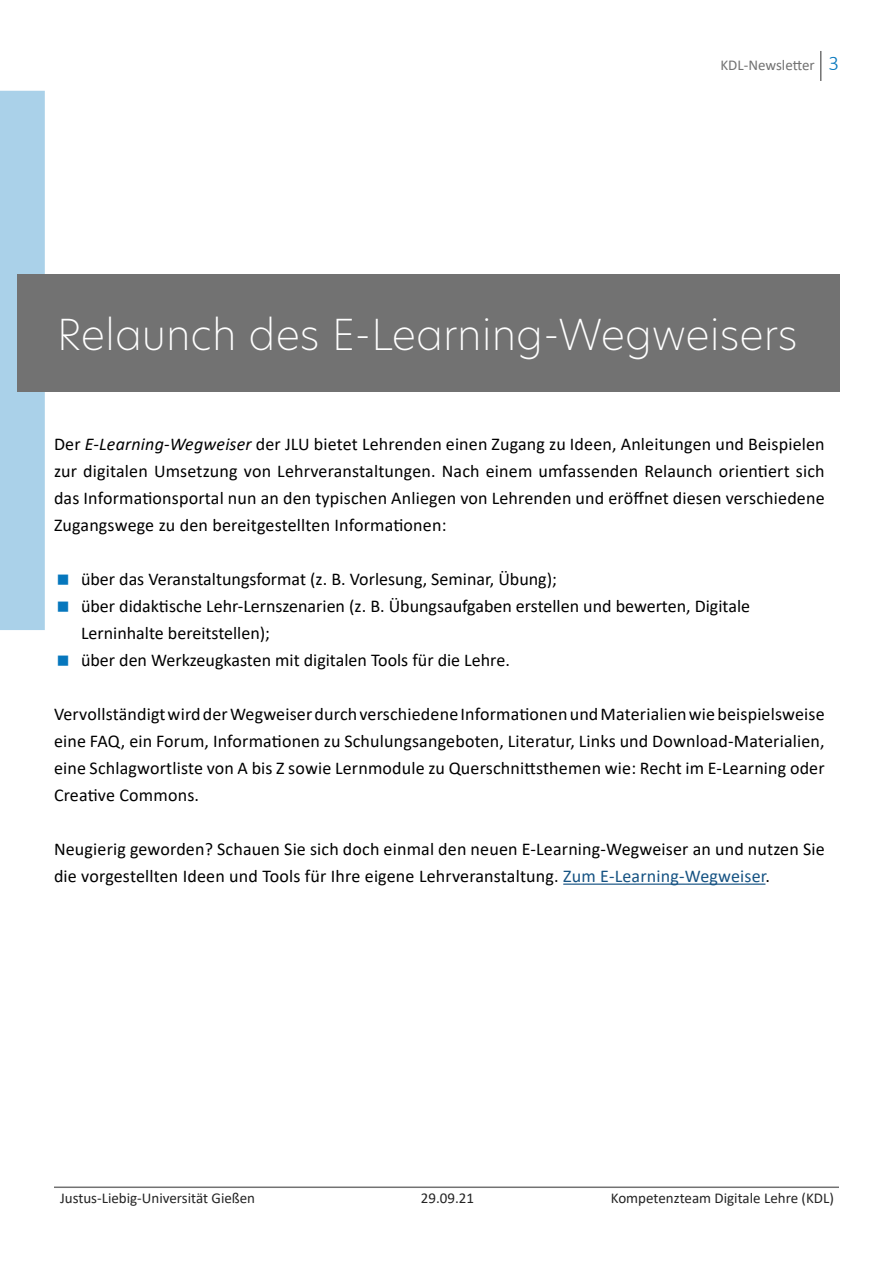
<style>
.page{position:relative;width:893px;height:1263px;background:#fff}
.page>*{position:absolute;margin:0;border:0;box-sizing:border-box;transform-origin:0 0}
.Überschrift_schmal_w{font:200 42px "Hero New";color:#fff}
.Artikel{font:18px/27px "Calibri";letter-spacing:.01em;color:#000;text-align:justify}
.Artikel_Aufzählung_b{font:18px/27px "Calibri";color:#000}
.t1{font:15px "Calibri";color:#242424}
.t2{font:15px "Calibri";color:#727272}
.s1{font-weight:300;font-size:21px;color:#0677bd}
.s2{font-style:italic}
.s3{color:#165383}
</style>
<div class="page">
<hr style="left:54px;top:1186px;width:785px;height:2px;background:#727272">
<hr style="left:820px;top:51px;width:1px;height:30px;background:#727272">
<div style="left:0;top:91px;width:45px;height:539px;background:#aad1e9"></div>
<div style="left:17px;top:274px;width:823px;height:118px;background:#727272"></div>
<hr style="left:563px;top:883px;width:202px;height:2px;background:#165383">
<p class="t2" style="left:720px;top:54px;width:120px">KDL-Newsletter <span class="s1">3</span></p>
<h1 class="Überschrift_schmal_w" style="left:57px;top:306px;width:742px">Relaunch des E-Learning-Wegweisers</h1>
<p class="Artikel" style="left:54px;top:430px;width:772px">Der <span class="s2">E-Learning-Wegweiser</span> der JLU bietet Lehrenden einen Zugang zu Ideen, Anleitungen und Beispielen zur digitalen Umsetzung von Lehrveranstaltungen. Nach einem umfassenden Relaunch orientiert sich das Informationsportal nun an den typischen Anliegen von Lehrenden und eröffnet diesen verschiedene Zugangswege zu den bereitgestellten Informationen:</p>
<p class="Artikel_Aufzählung_b" style="left:81px;top:565px;width:478px">über das Veranstaltungsformat (z. B. Vorlesung, Seminar, Übung);</p>
<p class="Artikel_Aufzählung_b" style="left:81px;top:592px;width:671px">über didaktische Lehr-Lernszenarien (z. B. Übungsaufgaben erstellen und bewerten, Digitale<br>Lerninhalte bereitstellen);</p>
<p class="Artikel_Aufzählung_b" style="left:81px;top:646px;width:430px">über den Werkzeugkasten mit digitalen Tools für die Lehre.</p>
<p class="Artikel" style="left:54px;top:700px;width:772px">Vervollständigt wird der Wegweiser durch verschiedene Informationen und Materialien wie beispielsweise eine FAQ, ein Forum, Informationen zu Schulungsangeboten, Literatur, Links und Download-Materialien, eine Schlagwortliste von A bis Z sowie Lernmodule zu Querschnittsthemen wie: Recht im E-Learning oder Creative Commons.</p>
<p class="Artikel" style="left:54px;top:835px;width:772px">Neugierig geworden? Schauen Sie sich doch einmal den neuen E-Learning-Wegweiser an und nutzen Sie die vorgestellten Ideen und Tools für Ihre eigene Lehrveranstaltung. <span class="s3">Zum E-Learning-Wegweiser</span>.</p>
<p class="t1" style="left:60px;top:1187px;width:197px">Justus-Liebig-Universität Gießen</p>
<p class="t1" style="left:421px;top:1187px;width:55px">29.09.21</p>
<p class="t1" style="left:611px;top:1187px;width:225px">Kompetenzteam Digitale Lehre (KDL)</p>
</div>
